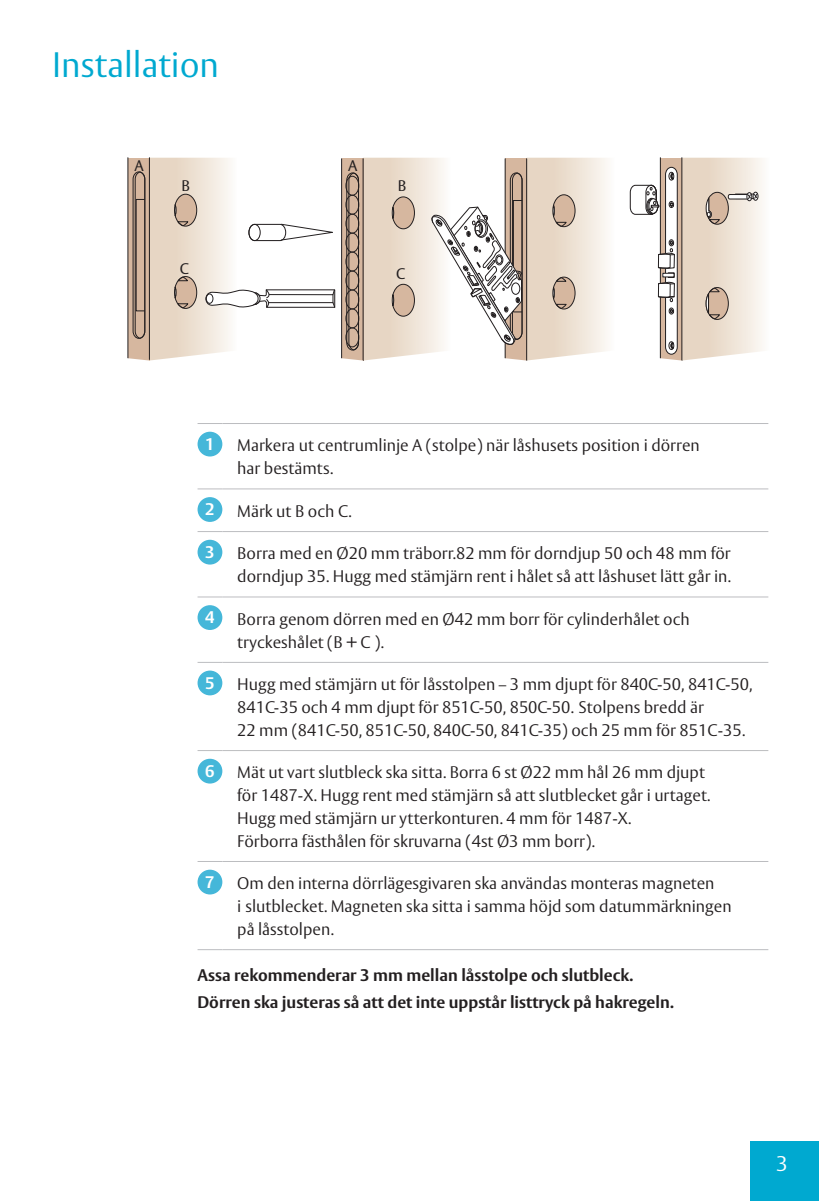
<style>
.page{position:relative;width:819px;height:1201px;background:#fff}
.page>*{position:absolute;margin:0;border:0;box-sizing:border-box;transform-origin:0 0}
.t1{font:300 35px "ASSA Vesta";color:#00a9d0}
.t2{font:300 21px "ASSA Vesta";color:#fff}
.t3{font:300 16.62px/22.8px "ASSA Vesta";color:#231f20}
.t4{font:700 16.62px/27.7px "ASSA Vesta";color:#231f20}
.t5{font:700 16.62px "ASSA Vesta";color:#fff}
.t6{font:15.22px "ASSA Vesta";color:#231f20}
</style>
<div class="page">
<hr style="left:222px;top:423px;width:546px;height:1px;background:#bcbdc0">
<hr style="left:222px;top:488px;width:546px;height:1px;background:#bcbdc0">
<hr style="left:222px;top:531px;width:546px;height:1px;background:#bcbdc0">
<hr style="left:222px;top:596px;width:546px;height:1px;background:#bcbdc0">
<hr style="left:222px;top:662px;width:546px;height:1px;background:#bcbdc0">
<hr style="left:222px;top:750px;width:546px;height:1px;background:#bcbdc0">
<hr style="left:222px;top:861px;width:546px;height:1px;background:#bcbdc0">
<hr style="left:222px;top:949px;width:546px;height:1px;background:#bcbdc0">
<svg style="left:197px;top:423px;width:25px;height:1px"></svg>
<svg style="left:197px;top:488px;width:25px;height:1px"></svg>
<svg style="left:197px;top:531px;width:25px;height:1px"></svg>
<svg style="left:197px;top:596px;width:25px;height:1px"></svg>
<svg style="left:197px;top:662px;width:25px;height:1px"></svg>
<svg style="left:197px;top:750px;width:25px;height:1px"></svg>
<svg style="left:197px;top:861px;width:25px;height:1px"></svg>
<svg style="left:197px;top:949px;width:25px;height:1px"></svg>
<div style="left:197px;top:432px;width:25px;height:24px;background:#45b7d9;border-radius:50%"></div>
<div style="left:197px;top:497px;width:25px;height:25px;background:#45b7d9;border-radius:50%"></div>
<div style="left:197px;top:540px;width:25px;height:24px;background:#45b7d9;border-radius:50%"></div>
<div style="left:197px;top:605px;width:25px;height:25px;background:#45b7d9;border-radius:50%"></div>
<div style="left:197px;top:670px;width:25px;height:25px;background:#45b7d9;border-radius:50%"></div>
<div style="left:197px;top:758px;width:25px;height:25px;background:#45b7d9;border-radius:50%"></div>
<div style="left:197px;top:869px;width:25px;height:25px;background:#45b7d9;border-radius:50%"></div>
<svg style="left:127px;top:158px;width:480px;height:203px"></svg>
<svg style="left:629px;top:158px;width:133px;height:203px"></svg>
<div style="left:750px;top:1141px;width:69px;height:59px;background:#00a9d0"></div>
<h1 class="t1" style="left:52px;top:43px;width:169px">Installation</h1>
<p class="t6" style="left:134px;top:157px;width:11px">A</p>
<p class="t6" style="left:348px;top:157px;width:11px">A</p>
<p class="t6" style="left:181px;top:177px;width:10px">B</p>
<p class="t6" style="left:397px;top:177px;width:10px">B</p>
<p class="t6" style="left:180px;top:260px;width:11px">C</p>
<p class="t6" style="left:396px;top:264px;width:11px">C</p>
<p class="t5" style="left:205px;top:434px;width:11px">1</p>
<p class="t3" style="left:237px;top:435px;width:464px">Markera ut centrumlinje A (stolpe) när låshusets position i dörren har bestämts.</p>
<p class="t5" style="left:205px;top:499px;width:11px">2</p>
<p class="t3" style="left:237px;top:500px;width:116px">Märk ut B och C.</p>
<p class="t5" style="left:205px;top:542px;width:11px">3</p>
<p class="t3" style="left:237px;top:543px;width:495px">Borra med en Ø20 mm träborr.82 mm för dorndjup 50 och 48 mm för dorndjup 35. Hugg med stämjärn rent i hålet så att låshuset lätt går in.</p>
<p class="t5" style="left:205px;top:607px;width:11px">4</p>
<p class="t3" style="left:237px;top:608px;width:454px">Borra genom dörren med en Ø42 mm borr för cylinderhålet och tryckeshålet (B + C ).</p>
<p class="t5" style="left:205px;top:673px;width:11px">5</p>
<p class="t3" style="left:237px;top:673px;width:517px">Hugg med stämjärn ut för låsstolpen – 3 mm djupt för 840C-50, 841C-50,<br>841C-35 och 4 mm djupt för 851C-50, 850C-50. Stolpens bredd är<br>22 mm (841C-50, 851C-50, 840C-50, 841C-35) och 25 mm för 851C-35.</p>
<p class="t5" style="left:205px;top:761px;width:11px">6</p>
<p class="t3" style="left:237px;top:762px;width:474px">Mät ut vart slutbleck ska sitta. Borra 6 st Ø22 mm hål 26 mm djupt för 1487-X. Hugg rent med stämjärn så att slutblecket går i urtaget.<br>Hugg med stämjärn ur ytterkonturen. 4 mm för 1487-X.<br>Förborra fästhålen för skruvarna (4st Ø3 mm borr).</p>
<p class="t5" style="left:205px;top:872px;width:11px">7</p>
<p class="t3" style="left:237px;top:872px;width:496px">Om den interna dörrlägesgivaren ska användas monteras magneten<br>i slutblecket. Magneten ska sitta i samma höjd som datummärkningen på låsstolpen.</p>
<p class="t4" style="left:197px;top:961px;width:478px">Assa rekommenderar 3 mm mellan låsstolpe och slutbleck.<br>Dörren ska justeras så att det inte uppstår listtryck på hakregeln.</p>
<p class="t2" style="left:776px;top:1151px;width:13px">3</p>
</div>
